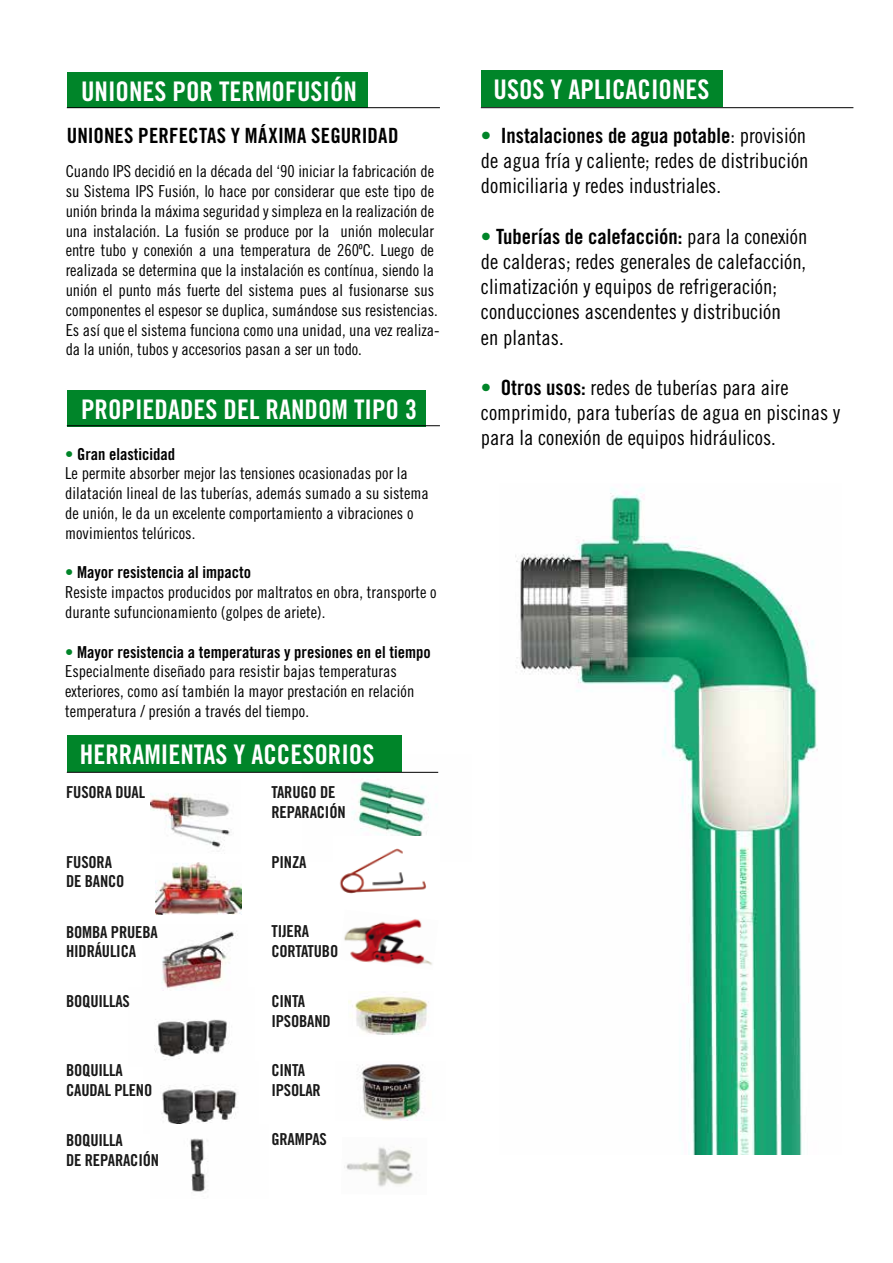
<style>
.page{position:relative;width:893px;height:1263px;background:#fff}
.page>*{position:absolute;margin:0;border:0;box-sizing:border-box;transform-origin:0 0}
.t1{font:27px "Trade Gothic Bold Cond Twenty";color:#fff}
.t2{font:21px/25.2px "Trade Gothic Cond Eighteen";color:#000}
.t3{font:21px "Trade Gothic Bold Cond Twenty";color:#000}
.t4{font:16.5px/19.8px "Trade Gothic Cond Eighteen";letter-spacing:-.005em;color:#000}
.t5{font:16.5px/19.8px "Trade Gothic Bold Cond Twenty";letter-spacing:-.01em;color:#1a1a1a}
.t6{font:16.5px "Trade Gothic Bold Cond Twenty";color:#000}
.s1{color:#008529}
.s2{font-family:"Trade Gothic Cond Eighteen";color:#008529}
.s3{font-family:"Trade Gothic Cond Eighteen"}
.s4{font-family:"Trade Gothic Bold Cond Twenty"}
</style>
<div class="page">
<img style="left:154px;top:1019px;width:73px;height:41px">
<img style="left:161px;top:1086px;width:77px;height:38px">
<img style="left:190px;top:1138px;width:18px;height:54px">
<img style="left:344px;top:919px;width:88px;height:46px">
<img style="left:348px;top:996px;width:81px;height:39px">
<img style="left:358px;top:1064px;width:66px;height:56px">
<img style="left:351px;top:771px;width:88px;height:65px">
<img style="left:339px;top:848px;width:87px;height:46px">
<img style="left:161px;top:931px;width:77px;height:60px">
<img style="left:156px;top:862px;width:85px;height:53px">
<div style="left:67px;top:72px;width:300px;height:36px;background:#008529"></div>
<div style="left:67px;top:389px;width:359px;height:37px;background:#008529"></div>
<hr style="left:67px;top:107px;width:373px;height:1px;background:#000">
<hr style="left:67px;top:425px;width:373px;height:1px;background:#000">
<hr style="left:481px;top:107px;width:372px;height:1px;background:#000">
<img style="left:344px;top:1147px;width:69px;height:40px">
<div style="left:67px;top:735px;width:335px;height:37px;background:#008529"></div>
<hr style="left:67px;top:772px;width:371px;height:1px;background:#000">
<div style="left:481px;top:70px;width:242px;height:37px;background:#008529"></div>
<img style="left:150px;top:793px;width:80px;height:59px">
<img style="left:515px;top:488px;width:303px;height:667px">
<h1 class="t1" style="left:81px;top:75px;width:277px">UNIONES POR TERMOFUSIÓN</h1>
<p class="t3" style="left:67px;top:123px;width:333px">UNIONES PERFECTAS Y MÁXIMA SEGURIDAD</p>
<p class="t4" style="left:66px;top:161px;width:375px">Cuando IPS decidió en la década del ‘90 iniciar la fabricación de su Sistema IPS Fusión, lo hace por considerar que este tipo de unión brinda la máxima seguridad y simpleza en la realización de una instalación. La fusión se produce por la unión molecular entre tubo y conexión a una temperatura de 260ºC. Luego de realizada se determina que la instalación es contínua, siendo la unión el punto más fuerte del sistema pues al fusionarse sus componentes el espesor se duplica, sumándose sus resistencias.<br>Es así que el sistema funciona como una unidad, una vez realiza&shy;da la unión, tubos y accesorios pasan a ser un todo.</p>
<h1 class="t1" style="left:81px;top:392px;width:337px">PROPIEDADES DEL RANDOM TIPO 3</h1>
<p class="t6" style="left:65px;top:444px;width:111px"><span class="s1">•</span> Gran elasticidad</p>
<p class="t4" style="left:65px;top:463px;width:365px">Le permite absorber mejor las tensiones ocasionadas por la dilatación lineal de las tuberías, además sumado a su sistema de unión, le da un excelente comportamiento a vibraciones o movimientos telúricos.</p>
<p class="t6" style="left:65px;top:562px;width:187px"><span class="s1">•</span> Mayor resistencia al impacto</p>
<p class="t4" style="left:65px;top:582px;width:373px">Resiste impactos producidos por maltratos en obra, transporte o durante sufuncionamiento (golpes de ariete).</p>
<p class="t6" style="left:65px;top:642px;width:367px"><span class="s1">•</span> Mayor resistencia a temperaturas y presiones en el tiempo</p>
<p class="t4" style="left:65px;top:661px;width:351px">Especialmente diseñado para resistir bajas temperaturas exteriores, como así también la mayor prestación en relación temperatura / presión a través del tiempo.</p>
<h1 class="t1" style="left:80px;top:738px;width:296px">HERRAMIENTAS Y ACCESORIOS</h1>
<p class="t5" style="left:66px;top:782px;width:80px">FUSORA DUAL</p>
<p class="t5" style="left:271px;top:782px;width:76px">TARUGO DE<br>REPARACIÓN</p>
<p class="t5" style="left:66px;top:852px;width:60px">FUSORA<br>DE BANCO</p>
<p class="t5" style="left:271px;top:852px;width:37px">PINZA</p>
<p class="t5" style="left:66px;top:922px;width:93px">BOMBA PRUEBA<br>HIDRÁULICA</p>
<p class="t5" style="left:271px;top:921px;width:68px">TIJERA<br>CORTATUBO</p>
<p class="t5" style="left:66px;top:991px;width:65px">BOQUILLAS</p>
<p class="t5" style="left:271px;top:991px;width:61px">CINTA<br>IPSOBAND</p>
<p class="t5" style="left:66px;top:1060px;width:88px">BOQUILLA<br>CAUDAL PLENO</p>
<p class="t5" style="left:271px;top:1060px;width:51px">CINTA<br>IPSOLAR</p>
<p class="t5" style="left:66px;top:1130px;width:95px">BOQUILLA<br>DE REPARACIÓN</p>
<p class="t5" style="left:271px;top:1129px;width:57px">GRAMPAS</p>
<h1 class="t1" style="left:494px;top:73px;width:217px">USOS Y APLICACIONES</h1>
<p class="t3" style="left:481px;top:123px;width:327px"><span class="s2">•</span> Instalaciones de agua potable<span class="s3">: provisión</span></p>
<p class="t2" style="left:481px;top:148px;width:329px">de agua fría y caliente; redes de distribución domiciliaria y redes industriales.</p>
<p class="t3" style="left:481px;top:223px;width:328px"><span class="s2">•</span> Tuberías de calefacción: <span class="s3">para la conexión</span></p>
<p class="t2" style="left:481px;top:249px;width:327px">de calderas; redes generales de calefacción, climatización y equipos de refrigeración; conducciones ascendentes y distribución<br>en plantas.</p>
<p class="t2" style="left:481px;top:375px;width:361px"><span class="s1">•</span> <span class="s4">Otros usos:</span> redes de tuberías para aire comprimido, para tuberías de agua en piscinas y para la conexión de equipos hidráulicos.</p>
</div>
